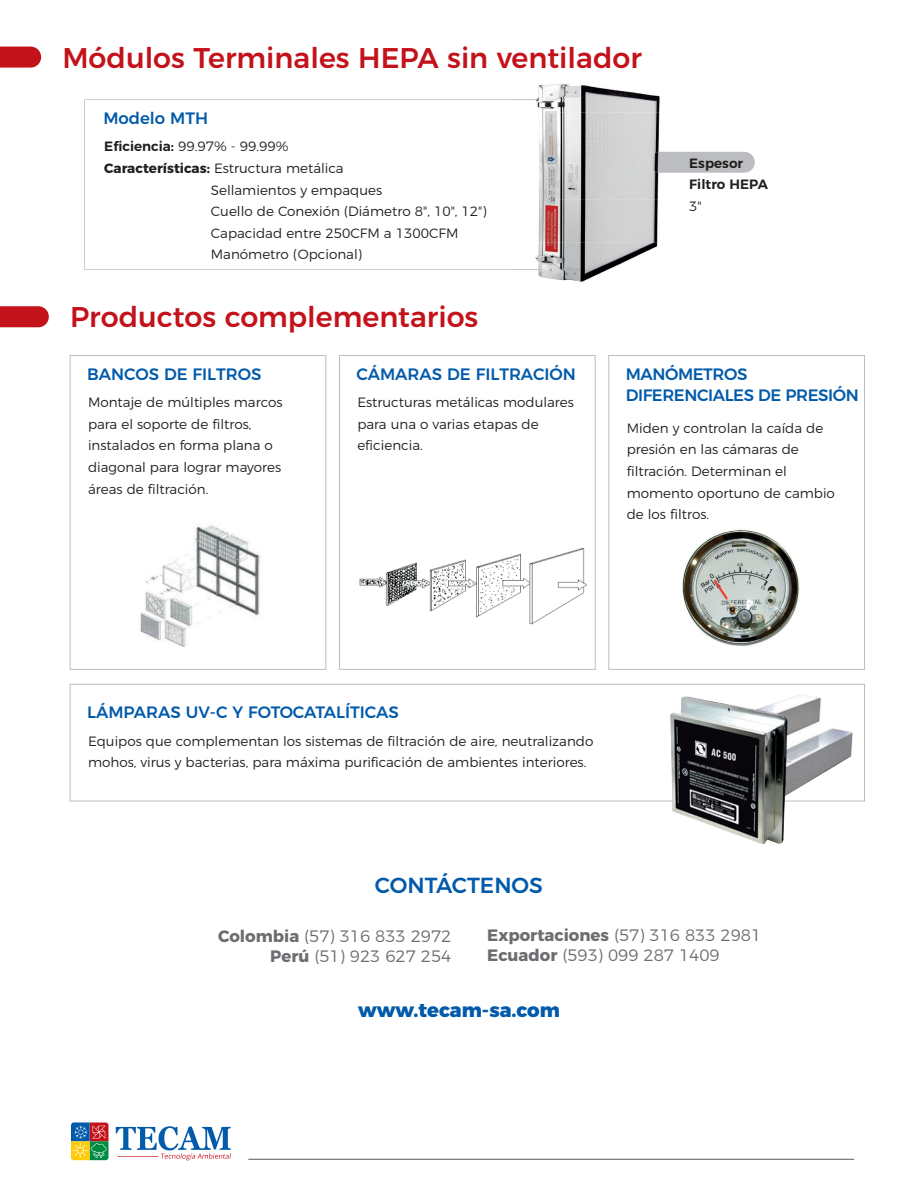
<style>
.page{position:relative;width:918px;height:1188px;background:#fff}
.page>*{position:absolute;margin:0;border:0;box-sizing:border-box;transform-origin:0 0}
.t1{font:500 28.5px "Montserrat";color:#c4121a}
.t2{font:500 21.75px "Montserrat";color:#015aaa}
.t3{font:800 19.5px "Montserrat";color:#015aaa}
.t4{font:300 16.5px/19.8px "Montserrat";color:#6c6d70}
.t5{font:500 16.5px "Montserrat";color:#015aaa}
.t6{font:500 16.5px/21.6px "Montserrat";letter-spacing:-.025em;color:#015aaa}
.t7{font:300 13.5px/21.6px "Montserrat";color:#231f20}
.t8{font:600 13.5px/21.6px "Montserrat";color:#231f20}
.s1{font-weight:600}
.s2{font-weight:700}
</style>
<div class="page">
<svg style="left:0;top:306px;width:49px;height:21px"></svg>
<div style="left:70px;top:355px;width:256px;height:315px;border:1px solid #bcbdc0"></div>
<div style="left:70px;top:684px;width:795px;height:117px;border:1px solid #bcbdc0"></div>
<div style="left:339px;top:355px;width:257px;height:315px;border:1px solid #bcbdc0"></div>
<div style="left:608px;top:355px;width:257px;height:315px;border:1px solid #bcbdc0"></div>
<div style="left:650px;top:152px;width:105px;height:21px;background:#bcbdc0;border-radius:10px"></div>
<svg style="left:0;top:47px;width:41px;height:21px"></svg>
<svg style="left:84px;top:99px;width:429px;height:171px"></svg>
<img style="left:537px;top:84px;width:126px;height:198px">
<img style="left:650px;top:152px;width:13px;height:21px">
<img style="left:513px;top:99px;width:54px;height:171px">
<img style="left:140px;top:525px;width:120px;height:122px">
<img style="left:359px;top:548px;width:228px;height:77px">
<img style="left:682px;top:529px;width:117px;height:117px">
<svg style="left:116px;top:1126px;width:115px;height:34px"></svg>
<svg style="left:71px;top:1123px;width:37px;height:37px"></svg>
<hr style="left:248px;top:1159px;width:606px;height:1px;background:#575a5b">
<img style="left:670px;top:694px;width:183px;height:150px">
<h1 class="t1" style="left:62px;top:35px;width:581px">Módulos Terminales HEPA sin ventilador</h1>
<p class="t5" style="left:103px;top:105px;width:106px">Modelo MTH</p>
<p class="t7" style="left:104px;top:135px;width:186px"><span class="s1">Eficiencia:</span> 99.97% - 99.99%</p>
<p class="t7" style="left:104px;top:156px;width:241px"><span class="s2">Características:</span> Estructura metálica</p>
<p class="t7" style="left:211px;top:178px;width:173px">Sellamientos y empaques</p>
<p class="t7" style="left:211px;top:200px;width:277px">Cuello de Conexión (Diámetro 8", 10", 12")</p>
<p class="t7" style="left:211px;top:221px;width:249px">Capacidad entre 250CFM a 1300CFM</p>
<p class="t7" style="left:211px;top:243px;width:153px">Manómetro (Opcional)</p>
<h1 class="t1" style="left:70px;top:294px;width:410px">Productos complementarios</h1>
<p class="t5" style="left:87px;top:361px;width:176px">BANCOS DE FILTROS</p>
<p class="t7" style="left:88px;top:390px;width:196px">Montaje de múltiples marcos para el soporte de filtros, instalados en forma plana o diagonal para lograr mayores áreas de filtración.</p>
<p class="t5" style="left:356px;top:361px;width:221px">CÁMARAS DE FILTRACIÓN</p>
<p class="t7" style="left:357px;top:390px;width:218px">Estructuras metálicas modulares para una o varias etapas de eficiencia.</p>
<p class="t8" style="left:689px;top:151px;width:80px">Espesor<br>Filtro HEPA</p>
<p class="t7" style="left:689px;top:194px;width:14px">3"</p>
<p class="t6" style="left:626px;top:362px;width:235px">MANÓMETROS<br>DIFERENCIALES DE PRESIÓN</p>
<p class="t7" style="left:627px;top:416px;width:210px">Miden y controlan la caída de presión en las cámaras de filtración. Determinan el momento oportuno de cambio de los filtros.</p>
<p class="t5" style="left:87px;top:699px;width:313px">LÁMPARAS UV-C Y FOTOCATALÍTICAS</p>
<p class="t7" style="left:88px;top:729px;width:507px">Equipos que complementan los sistemas de filtración de aire, neutralizando mohos, virus y bacterias, para máxima purificación de ambientes interiores.</p>
<h2 class="t2" style="left:375px;top:868px;width:169px">CONTÁCTENOS</h2>
<p class="t4" style="left:487px;top:924px;width:276px"><span class="s2">Exportaciones</span> (57) 316 833 2981<br><span class="s2">Ecuador</span> (593) 099 287 1409</p>
<p class="t4" style="left:218px;top:925px;width:235px;text-align:right"><span class="s2">Colombia</span> (57) 316 833 2972<br><span class="s2">Perú</span> (51) 923 627 254</p>
<h3 class="t3" style="left:358px;top:994px;width:203px">www.tecam-sa.com</h3>
</div>
